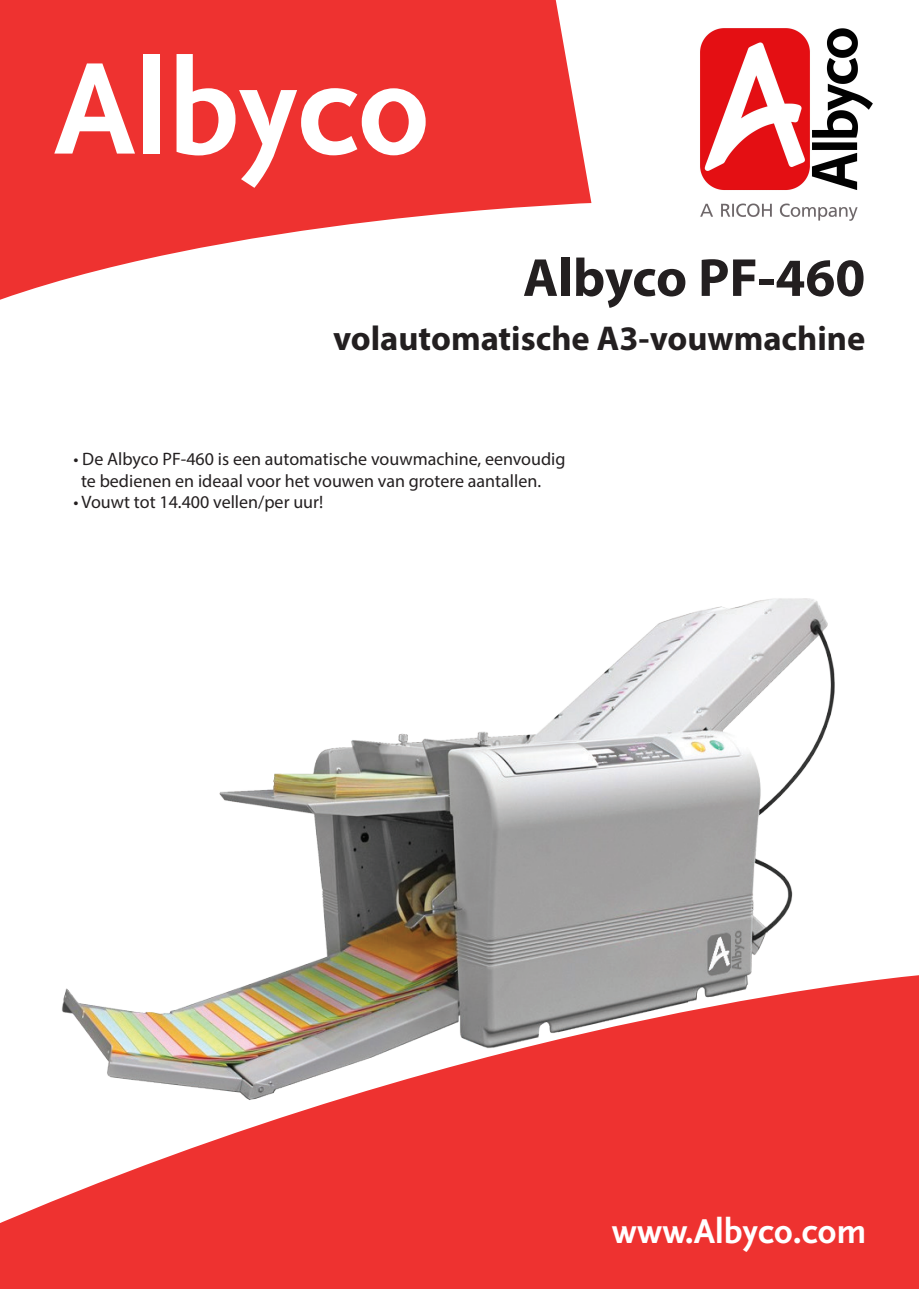
<style>
.page{position:relative;width:919px;height:1289px;background:#fff}
.page>*{position:absolute;margin:0;border:0;box-sizing:border-box;transform-origin:0 0}
.t1{font:136.5px "Scala Sans Bold LF";color:#fff}
.t2{font:700 54px "Myriad Pro";letter-spacing:-.005em;color:#231f20}
.t3{font:36px "Scala Sans Bold LF";color:#fff}
.t4{font:700 34.5px "Myriad Pro";color:#231f20}
.t5{font:18px/21.6px "Myriad Pro";color:#231f20}
</style>
<div class="page">
<svg style="left:0;top:0;width:591px;height:300px;fill:#ee3230"></svg>
<svg style="left:0;top:975px;width:918px;height:313px;background:#f04d4b"></svg>
<img style="left:54px;top:598px;width:797px;height:512px">
<img style="left:700px;top:28px;width:173px;height:193px">
<h1 class="t1" style="left:54px;top:36px;width:376px">Albyco</h1>
<h2 class="t2" style="left:523px;top:242px;width:344px">Albyco PF-460</h2>
<h3 class="t4" style="left:333px;top:316px;width:533px">volautomatische A3-vouwmachine</h3>
<p class="t5" style="left:81px;top:448px;width:486px;text-indent:-8px">• De Albyco PF-460 is een automatische vouwmachine, eenvoudig te bedienen en ideaal voor het vouwen van grotere aantallen.</p>
<p class="t5" style="left:73px;top:491px;width:251px">• Vouwt tot 14.400 vellen/per uur!</p>
<h3 class="t3" style="left:612px;top:1211px;width:256px">www.Albyco.com</h3>
</div>
